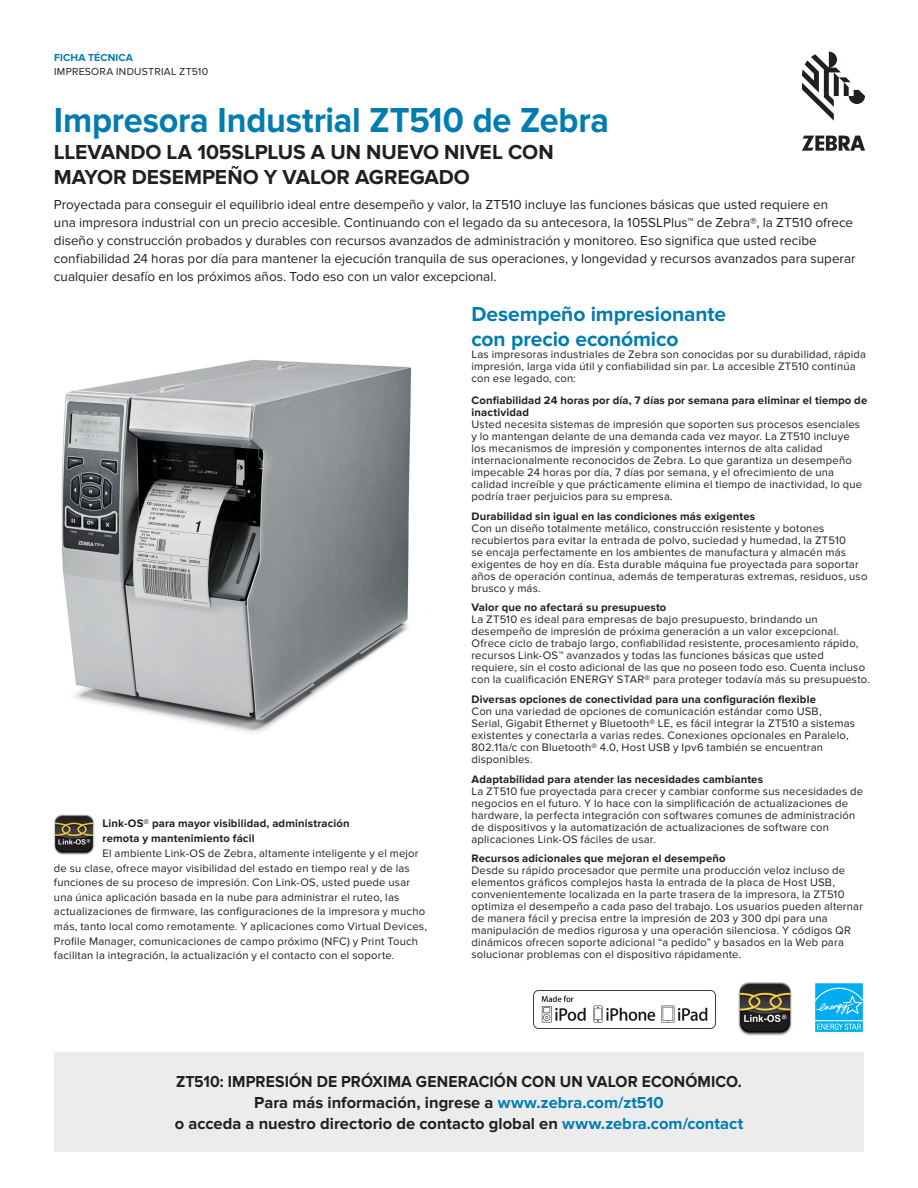
<style>
.page{position:relative;width:918px;height:1188px;background:#fff}
.page>*{position:absolute;margin:0;border:0;box-sizing:border-box;transform-origin:0 0}
.Cover_Headline{font:700 36px "Proxima Nova";letter-spacing:-.005em;color:#007cb1;scale:.95 1}
.Cover_Subhead{font:700 21px/25.2px "Proxima Nova";letter-spacing:-.005em;color:#231f20}
.Body_Subhead_Black{font:700 21px/25.2px "Proxima Nova";letter-spacing:-.005em;color:#007cb1}
.CTA-Call_To_Action{font:700 16.5px "Proxima Nova";color:#231f20}
.CTA-Call_To_Action-2{font:700 16.5px "Proxima Nova";color:#231f20;scale:.95 1}
.Intro_Body{font:13.5px/18px "Proxima Nova";color:#231f20}
.Body{font:11.25px/12px "Proxima Nova";letter-spacing:.015em;color:#231f20}
.Body_Subhead_Black-2{font:11.25px/14.7px "Proxima Nova";letter-spacing:.015em;color:#231f20}
.Body_Subhead_Black-3{font:700 11.25px/15.8px "Proxima Nova";letter-spacing:.015em;color:#231f20}
.t1{font:10.5px "Proxima Nova";letter-spacing:.03em;color:#231f20}
.t2{font:700 10.5px "Proxima Nova";letter-spacing:.015em;color:#007cb1}
.s1{font-size:10.5px}
.s2{color:#007cb1}
</style>
<div class="page">
<img style="left:54px;top:814px;width:41px;height:40px">
<img style="left:815px;top:983px;width:48px;height:50px">
<img style="left:738px;top:982px;width:54px;height:53px">
<img style="left:533px;top:991px;width:183px;height:38px">
<img style="left:61px;top:359px;width:351px;height:374px">
<div style="left:54px;top:1052px;width:810px;height:99px;background:#edeced"></div>
<svg style="left:802px;top:52px;width:63px;height:69px"></svg>
<svg style="left:802px;top:136px;width:63px;height:15px"></svg>
<p class="t2" style="left:54px;top:51px;width:81px">FICHA TÉCNICA</p>
<p class="t1" style="left:54px;top:66px;width:156px">IMPRESORA INDUSTRIAL ZT510</p>
<p class="Cover_Headline" style="left:54px;top:99px;width:586px">Impresora Industrial ZT510 de Zebra</p>
<p class="Cover_Subhead" style="left:54px;top:140px;width:501px">LLEVANDO LA 105SLPLUS A UN NUEVO NIVEL CON<br>MAYOR DESEMPEÑO Y VALOR AGREGADO</p>
<p class="Intro_Body" style="left:54px;top:196px;width:803px">Proyectada para conseguir el equilibrio ideal entre desempeño y valor, la ZT510 incluye las funciones básicas que usted requiere en<br>una impresora industrial con un precio accesible. Continuando con el legado da su antecesora, la 105SLPlus™ de Zebra®, la ZT510 ofrece diseño y construcción probados y durables con recursos avanzados de administración y monitoreo. Eso significa que usted recibe confiabilidad 24 horas por día para mantener la ejecución tranquila de sus operaciones, y longevidad y recursos avanzados para superar cualquier desafío en los próximos años. Todo eso con un valor excepcional.</p>
<p class="Body_Subhead_Black-3" style="left:103px;top:815px;width:249px">Link-OS® para mayor visibilidad, administración remota y mantenimiento fácil</p>
<p class="Body_Subhead_Black-2" style="left:54px;top:846px;width:374px;text-indent:49px">El ambiente Link-OS de Zebra, altamente inteligente y el mejor de su clase, ofrece mayor visibilidad del estado en tiempo real y de las funciones de su proceso de impresión. Con Link-OS, usted puede usar una única aplicación basada en la nube para administrar el ruteo, las actualizaciones de firmware, las configuraciones de la impresora y mucho más, tanto local como remotamente. Y aplicaciones como Virtual Devices, Profile Manager, comunicaciones de campo próximo (NFC) y Print Touch facilitan la integración, la actualización y el contacto con el soporte<span class="s1">.</span></p>
<p class="Body_Subhead_Black" style="left:471px;top:301px;width:256px">Desempeño impresionante con precio económico</p>
<p class="Body" style="left:471px;top:348px;width:396px">Las impresoras industriales de Zebra son conocidas por su durabilidad, rápida impresión, larga vida útil y confiabilidad sin par. La accesible ZT510 continúa con ese legado, con:</p>
<p class="Body_Subhead_Black-3" style="left:471px;top:394px;width:397px;line-height:12px">Confiabilidad 24 horas por día, 7 días por semana para eliminar el tiempo de inactividad</p>
<p class="Body" style="left:471px;top:418px;width:392px">Usted necesita sistemas de impresión que soporten sus procesos esenciales y lo mantengan delante de una demanda cada vez mayor. La ZT510 incluye los mecanismos de impresión y componentes internos de alta calidad internacionalmente reconocidos de Zebra. Lo que garantiza un desempeño impecable 24 horas por día, 7 días por semana, y el ofrecimiento de una calidad increíble y que prácticamente elimina el tiempo de inactividad, lo que podría traer perjuicios para su empresa.</p>
<p class="Body_Subhead_Black-3" style="left:471px;top:508px;width:285px">Durabilidad sin igual en las condiciones más exigentes</p>
<p class="Body" style="left:471px;top:522px;width:398px">Con un diseño totalmente metálico, construcción resistente y botones recubiertos para evitar la entrada de polvo, suciedad y humedad, la ZT510<br>se encaja perfectamente en los ambientes de manufactura y almacén más exigentes de hoy en día. Esta durable máquina fue proyectada para soportar años de operación continua, además de temperaturas extremas, residuos, uso brusco y más.</p>
<p class="Body_Subhead_Black-3" style="left:471px;top:600px;width:196px">Valor que no afectará su presupuesto</p>
<p class="Body" style="left:471px;top:614px;width:400px">La ZT510 es ideal para empresas de bajo presupuesto, brindando un desempeño de impresión de próxima generación a un valor excepcional.<br>Ofrece ciclo de trabajo largo, confiabilidad resistente, procesamiento rápido, recursos Link-OS™ avanzados y todas las funciones básicas que usted requiere, sin el costo adicional de las que no poseen todo eso. Cuenta incluso con la cualificación ENERGY STAR® para proteger todavía más su presupuesto.</p>
<p class="Body_Subhead_Black-3" style="left:471px;top:692px;width:346px">Diversas opciones de conectividad para una configuración flexible</p>
<p class="Body" style="left:471px;top:705px;width:385px">Con una variedad de opciones de comunicación estándar como USB, Serial, Gigabit Ethernet y Bluetooth® LE, es fácil integrar la ZT510 a sistemas existentes y conectarla a varias redes. Conexiones opcionales en Paralelo, 802.11a/c con Bluetooth® 4.0, Host USB y Ipv6 también se encuentran disponibles.</p>
<p class="Body_Subhead_Black-3" style="left:471px;top:771px;width:293px">Adaptabilidad para atender las necesidades cambiantes</p>
<p class="Body" style="left:471px;top:785px;width:393px">La ZT510 fue proyectada para crecer y cambiar conforme sus necesidades de negocios en el futuro. Y lo hace con la simplificación de actualizaciones de hardware, la perfecta integración con softwares comunes de administración de dispositivos y la automatización de actualizaciones de software con aplicaciones Link-OS fáciles de usar.</p>
<p class="Body_Subhead_Black-3" style="left:471px;top:851px;width:256px">Recursos adicionales que mejoran el desempeño</p>
<p class="Body" style="left:471px;top:865px;width:393px">Desde su rápido procesador que permite una producción veloz incluso de elementos gráficos complejos hasta la entrada de la placa de Host USB, convenientemente localizada en la parte trasera de la impresora, la ZT510 optimiza el desempeño a cada paso del trabajo. Los usuarios pueden alternar de manera fácil y precisa entre la impresión de 203 y 300 dpi para una manipulación de medios rigurosa y una operación silenciosa. Y códigos QR dinámicos ofrecen soporte adicional “a pedido” y basados en la Web para solucionar problemas con el dispositivo rápidamente.</p>
<p class="CTA-Call_To_Action-2" style="left:176px;top:1072px;width:597px">ZT510: IMPRESIÓN DE PRÓXIMA GENERACIÓN CON UN VALOR ECONÓMICO.</p>
<p class="CTA-Call_To_Action" style="left:254px;top:1093px;width:411px">Para más información, ingrese a <span class="s2">www.zebra.com/zt510</span></p>
<p class="CTA-Call_To_Action" style="left:175px;top:1114px;width:570px">o acceda a nuestro directorio de contacto global en <span class="s2">www.zebra.com/contact</span></p>
</div>
